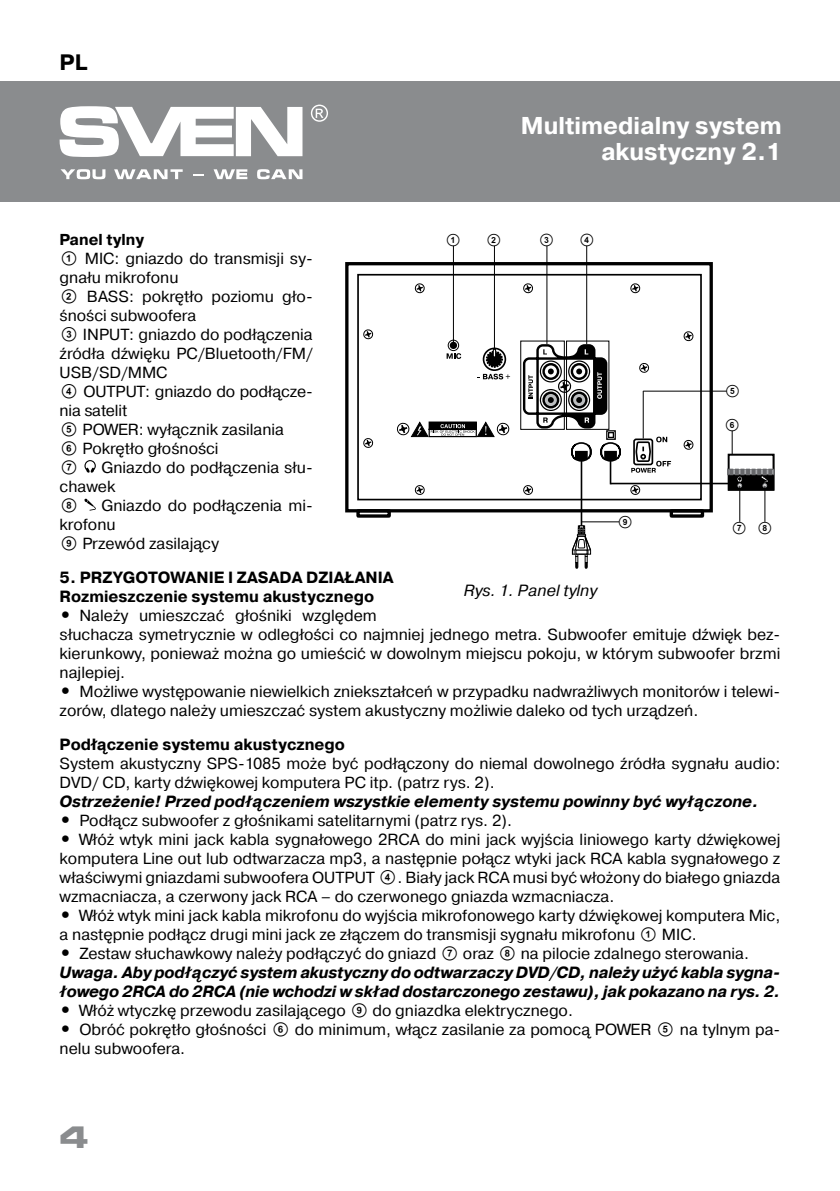
<style>
.page{position:relative;width:840px;height:1191px;background:#fff}
.page>*{position:absolute;margin:0;border:0;box-sizing:border-box;transform-origin:0 0}
.t1{font:700 30px "Micra";color:#8a8c8e}
.t2{font:700 24.2px/26px "Pragmatica";color:#fff;text-align:right}
.t3{font:700 22.2px "Pragmatica";color:#000}
.t4{font:italic 700 16.2px/19px "Pragmatica";letter-spacing:-.01em;color:#000}
.t5{font:700 16.2px/19px "Pragmatica";color:#000}
.t6{font:italic 16.2px "Pragmatica";color:#000}
.t7{font:16px/19px "Pragmatica";color:#000}
.t8{font:16px "SVEN";color:#000}
.t9{font:700 15.8px "Pragmatica";color:#000}
.t10{font:14px "SVEN";color:#000}
.s1{font-family:"SVEN"}
.s2{font-weight:700;font-size:18px}
</style>
<div class="page">
<div style="left:0;top:81px;width:839px;height:121px;background:#8a8c8e"></div>
<svg style="left:60px;top:106px;width:242px;height:51px"></svg>
<svg style="left:60px;top:169px;width:45px;height:10px"></svg>
<svg style="left:114px;top:169px;width:68px;height:10px"></svg>
<svg style="left:193px;top:174px;width:11px;height:2px"></svg>
<svg style="left:213px;top:169px;width:34px;height:10px"></svg>
<svg style="left:257px;top:169px;width:45px;height:10px"></svg>
<svg style="left:311px;top:105px;width:17px;height:17px"></svg>
<svg style="left:84px;top:460px;width:12px;height:13px"></svg>
<svg style="left:84px;top:498px;width:12px;height:12px"></svg>
<div style="left:577px;top:525px;width:7px;height:9px;border:1px solid #000"></div>
<div style="left:578px;top:525px;width:5px;height:9px;border:1px solid #000"></div>
<svg style="left:571px;top:526px;width:20px;height:43px"></svg>
<div style="left:345px;top:262px;width:367px;height:250px;border:3px solid #000"></div>
<div style="left:357px;top:274px;width:344px;height:226px;border:2px solid #000"></div>
<div style="left:669px;top:509px;width:34px;height:9px;border:3px solid #000"></div>
<div style="left:356px;top:509px;width:34px;height:9px;border:3px solid #000"></div>
<svg style="left:639px;top:363px;width:10px;height:10px"></svg>
<svg style="left:683px;top:331px;width:10px;height:11px"></svg>
<svg style="left:630px;top:283px;width:10px;height:11px"></svg>
<svg style="left:523px;top:283px;width:10px;height:11px"></svg>
<svg style="left:414px;top:283px;width:11px;height:11px"></svg>
<svg style="left:414px;top:485px;width:11px;height:10px"></svg>
<svg style="left:523px;top:485px;width:10px;height:10px"></svg>
<svg style="left:629px;top:484px;width:11px;height:11px"></svg>
<svg style="left:683px;top:439px;width:10px;height:11px"></svg>
<svg style="left:363px;top:329px;width:10px;height:11px"></svg>
<svg style="left:363px;top:438px;width:10px;height:10px"></svg>
<svg style="left:396px;top:421px;width:113px;height:17px"></svg>
<div style="left:447px;top:340px;width:12px;height:11px;border:1px solid #000;border-radius:50%"></div>
<div style="left:449px;top:342px;width:8px;height:7px;background:#000;border-radius:50%"></div>
<svg style="left:631px;top:417px;width:39px;height:56px"></svg>
<svg style="left:446px;top:353px;width:15px;height:6px"></svg>
<svg style="left:477px;top:374px;width:33px;height:5px"></svg>
<div style="left:482px;top:347px;width:24px;height:24px;border:2px solid #000;border-radius:50%"></div>
<svg style="left:485px;top:349px;width:18px;height:19px"></svg>
<svg style="left:521px;top:343px;width:100px;height:119px"></svg>
<div style="left:727px;top:470px;width:47px;height:21px;border:2px solid #000"></div>
<div style="left:727px;top:454px;width:47px;height:17px;border:2px solid #000"></div>
<div style="left:727px;top:470px;width:46px;height:20px;border:2px solid #000"></div>
<div style="left:727px;top:454px;width:46px;height:17px;border:2px solid #000"></div>
<svg style="left:726px;top:468px;width:48px;height:20px"></svg>
<hr style="left:580px;top:457px;width:2px;height:69px;background:#000">
<hr style="left:581px;top:521px;width:37px;height:1px;background:#000">
<div style="left:566px;top:341px;width:42px;height:88px;border:1px solid #000"></div>
<hr style="left:609px;top:458px;width:2px;height:26px;background:#000">
<hr style="left:610px;top:483px;width:118px;height:1px;background:#000">
<hr style="left:453px;top:246px;width:1px;height:98px;background:#000">
<hr style="left:494px;top:246px;width:1px;height:102px;background:#000">
<hr style="left:546px;top:246px;width:1px;height:98px;background:#000">
<hr style="left:586px;top:246px;width:1px;height:98px;background:#000">
<hr style="left:643px;top:391px;width:83px;height:1px;background:#000">
<hr style="left:642px;top:391px;width:1px;height:47px;background:#000">
<svg style="left:731px;top:431px;width:1px;height:24px"></svg>
<hr style="left:739px;top:485px;width:1px;height:37px;background:#000">
<hr style="left:764px;top:485px;width:1px;height:37px;background:#000">
<h3 class="t3" style="left:60px;top:47px;width:30px">PL</h3>
<h2 class="t2" style="left:520px;top:113px;width:262px">Multimedialny system akustyczny 2.1</h2>
<p class="t10" style="left:444px;top:232px;width:18px">A</p>
<p class="t10" style="left:485px;top:232px;width:18px">B</p>
<p class="t10" style="left:538px;top:232px;width:18px">C</p>
<p class="t10" style="left:578px;top:232px;width:18px">D</p>
<p class="t9" style="left:60px;top:229px;width:86px">Panel tylny</p>
<p class="t7" style="left:60px;top:249px;width:254px"><span class="s1">A</span> MIC: gniazdo do transmisji sy&shy;gnału mikrofonu<br><span class="s1">B</span> BASS: pokrętło poziomu gło&shy;śności subwoofera<br><span class="s1">C</span> INPUT: gniazdo do podłączenia źródła dźwięku PC/Bluetooth/FM/<br>USB/SD/MMC<br><span class="s1">D</span> OUTPUT: gniazdo do podłącze&shy;nia satelit<br><span class="s1">E</span> POWER: wyłącznik zasilania<br><span class="s1">F</span> Pokrętło głośności</p>
<p class="t8" style="left:60px;top:458px;width:21px">G</p>
<p class="t10" style="left:724px;top:383px;width:18px">E</p>
<p class="t10" style="left:723px;top:417px;width:18px">F</p>
<p class="t7" style="left:60px;top:458px;width:254px;text-indent:42px">Gniazdo do podłączenia słu&shy;chawek</p>
<p class="t8" style="left:60px;top:496px;width:21px">H</p>
<p class="t7" style="left:60px;top:496px;width:254px;text-indent:42px">Gniazdo do podłączenia mi&shy;krofonu<br><span class="s1">I</span> Przewód zasilający</p>
<p class="t5" style="left:60px;top:568px;width:76px">5. PRZYGOTO</p>
<p class="t10" style="left:616px;top:513px;width:18px">I</p>
<p class="t10" style="left:730px;top:519px;width:44px">G H</p>
<p class="t5" style="left:60px;top:568px;width:335px;text-indent:111px">WANIE I ZASADA DZIAŁANIA<br>Rozmieszczenie systemu akustycznego</p>
<p class="t7" style="left:60px;top:606px;width:722px"><span class="s2">•</span> Należy umieszczać głośniki względem<br>słuchacza symetrycznie w odległości co najmniej jednego metra. Subwoofer emituje dźwięk bez&shy;kierunkowy, ponieważ można go umieścić w dowolnym miejscu pokoju, w którym subwoofer brzmi najlepiej.</p>
<p class="t7" style="left:60px;top:682px;width:722px"><span class="s2">•</span> Możliwe występowanie niewielkich zniekształceń w przypadku nadwrażliwych monitorów i telewi&shy;zorów, dlatego należy umieszczać system akustyczny możliwie daleko od tych urządzeń.</p>
<p class="t5" style="left:60px;top:735px;width:287px">Podłączenie systemu akustycznego</p>
<p class="t7" style="left:60px;top:754px;width:722px">System akustyczny SPS-1085 może być podłączony do niemal dowolnego źródła sygnału audio:<br>DVD/ CD, karty dźwiękowej komputera PC itp. (patrz rys. 2).</p>
<p class="t4" style="left:60px;top:792px;width:700px">Ostrzeżenie! Przed podłączeniem wszystkie elementy systemu powinny być wyłączone.</p>
<p class="t7" style="left:60px;top:811px;width:454px"><span class="s2">•</span> Podłącz subwoofer z głośnikami satelitarnymi (patrz rys. 2).</p>
<p class="t7" style="left:60px;top:830px;width:722px;text-align:justify"><span class="s2">•</span> Włóż wtyk mini jack kabla sygnałowego 2RCA do mini jack wyjścia liniowego karty dźwiękowej komputera Line out lub odtwarzacza mp3, a następnie połącz wtyki jack RCA kabla sygnałowego z właściwymi gniazdami subwoofera OUTPUT <span class="s1">D</span>. Biały jack RCA musi być włożony do białego gniazda wzmacniacza, a czerwony jack RCA – do czerwonego gniazda wzmacniacza.</p>
<p class="t7" style="left:60px;top:906px;width:722px"><span class="s2">•</span> Włóż wtyk mini jack kabla mikrofonu do wyjścia mikrofonowego karty dźwiękowej komputera Mic, a następnie podłącz drugi mini jack ze złączem do transmisji sygnału mikrofonu <span class="s1">A</span> MIC.</p>
<p class="t7" style="left:60px;top:944px;width:690px"><span class="s2">•</span> Zestaw słuchawkowy należy podłączyć do gniazd <span class="s1">G</span> oraz <span class="s1">H</span> na pilocie zdalnego sterowania.</p>
<p class="t4" style="left:60px;top:963px;width:722px">Uwaga. Aby podłączyć system akustyczny do odtwarzaczy DVD/CD, należy użyć kabla sygna&shy;łowego 2RCA do 2RCA (nie wchodzi w skład dostarczonego zestawu), jak pokazano na rys. 2.</p>
<p class="t7" style="left:60px;top:1001px;width:514px"><span class="s2">•</span> Włóż wtyczkę przewodu zasilającego <span class="s1">I</span> do gniazdka elektrycznego.</p>
<p class="t7" style="left:60px;top:1020px;width:722px"><span class="s2">•</span> Obróć pokrętło głośności <span class="s1">F</span> do minimum, włącz zasilanie za pomocą POWER <span class="s1">E</span> na tylnym pa&shy;nelu subwoofera.</p>
<p class="t6" style="left:463px;top:581px;width:135px">Rys. 1. Panel tylny</p>
<h1 class="t1" style="left:60px;top:1122px;width:32px">4</h1>
</div>
